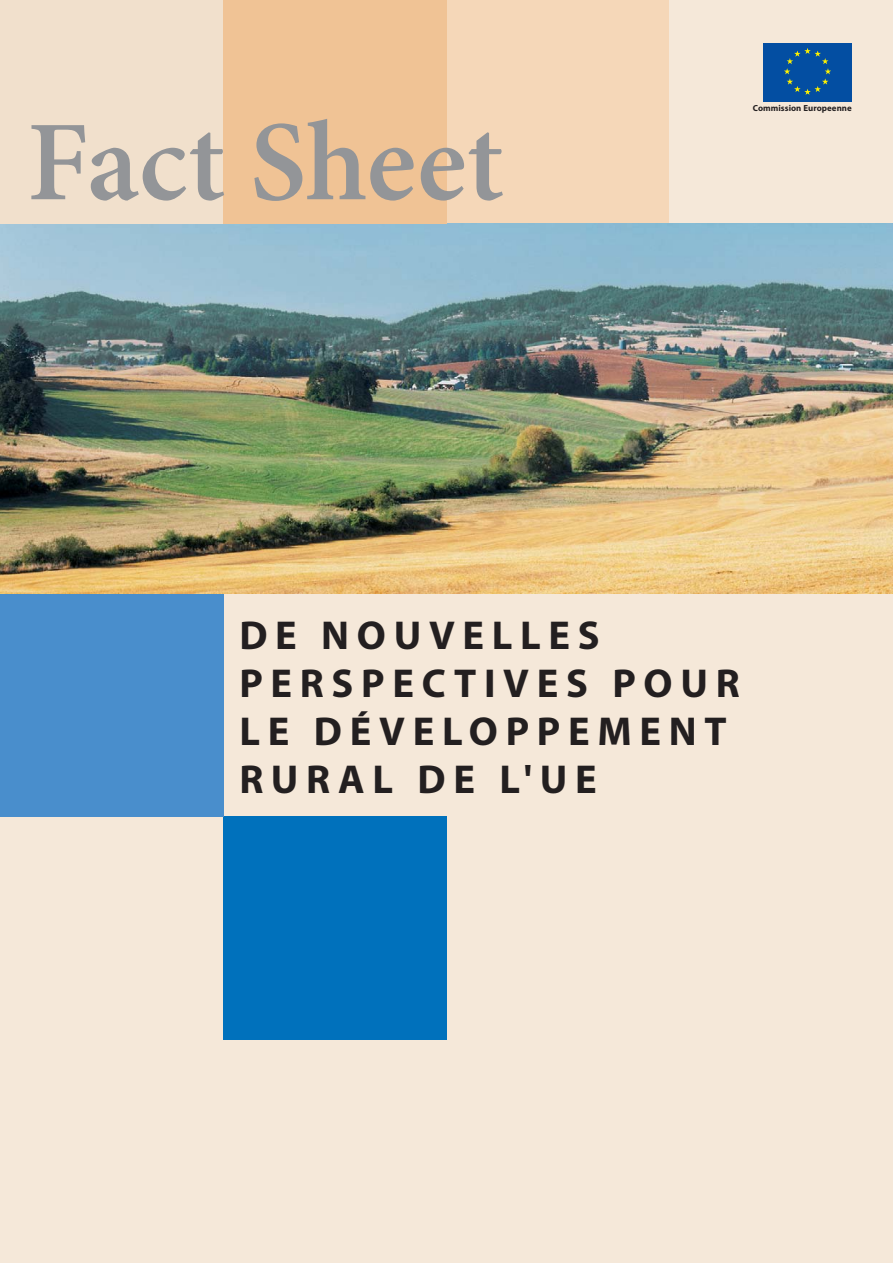
<style>
.page{position:relative;width:893px;height:1263px;background:#fff}
.page>*{position:absolute;margin:0;border:0;box-sizing:border-box;transform-origin:0 0}
.t1{font:600 114px "Minion Pro";color:#939598}
.t2{font:700 40.5px/48px "Myriad Pro";letter-spacing:.19em;color:#231f20}
.t3{font:700 8.85px "Myriad Pro";letter-spacing:.005em;color:#231f20}
</style>
<div class="page">
<div style="left:0;top:593px;width:892px;height:670px;background:#f5e8d9"></div>
<div style="left:446px;top:0;width:223px;height:223px;background:#f5d7b8"></div>
<div style="left:669px;top:0;width:223px;height:223px;background:#f5e8d9"></div>
<div style="left:223px;top:816px;width:223px;height:224px;background:#0071bc"></div>
<div style="left:0;top:593px;width:223px;height:223px;background:#498ecc"></div>
<div style="left:763px;top:43px;width:88px;height:59px;background:#034ea2"></div>
<svg style="left:784px;top:48px;width:47px;height:47px"></svg>
<img style="left:0;top:223px;width:892px;height:370px">
<div style="left:0;top:0;width:223px;height:223px;background:#f1e0cc"></div>
<div style="left:223px;top:0;width:223px;height:223px;background:#f0c395"></div>
<h1 class="t1" style="left:27px;top:116px;width:478px">Fact Sheet</h1>
<p class="t3" style="left:752px;top:105px;width:100px">Commission Europeenne</p>
<p class="t2" style="left:239px;top:616px;width:502px">DE NOUVELLES<br>PERSPECTIVES POUR<br>LE DÉVELOPPEMENT<br>RURAL DE L'UE</p>
</div>
